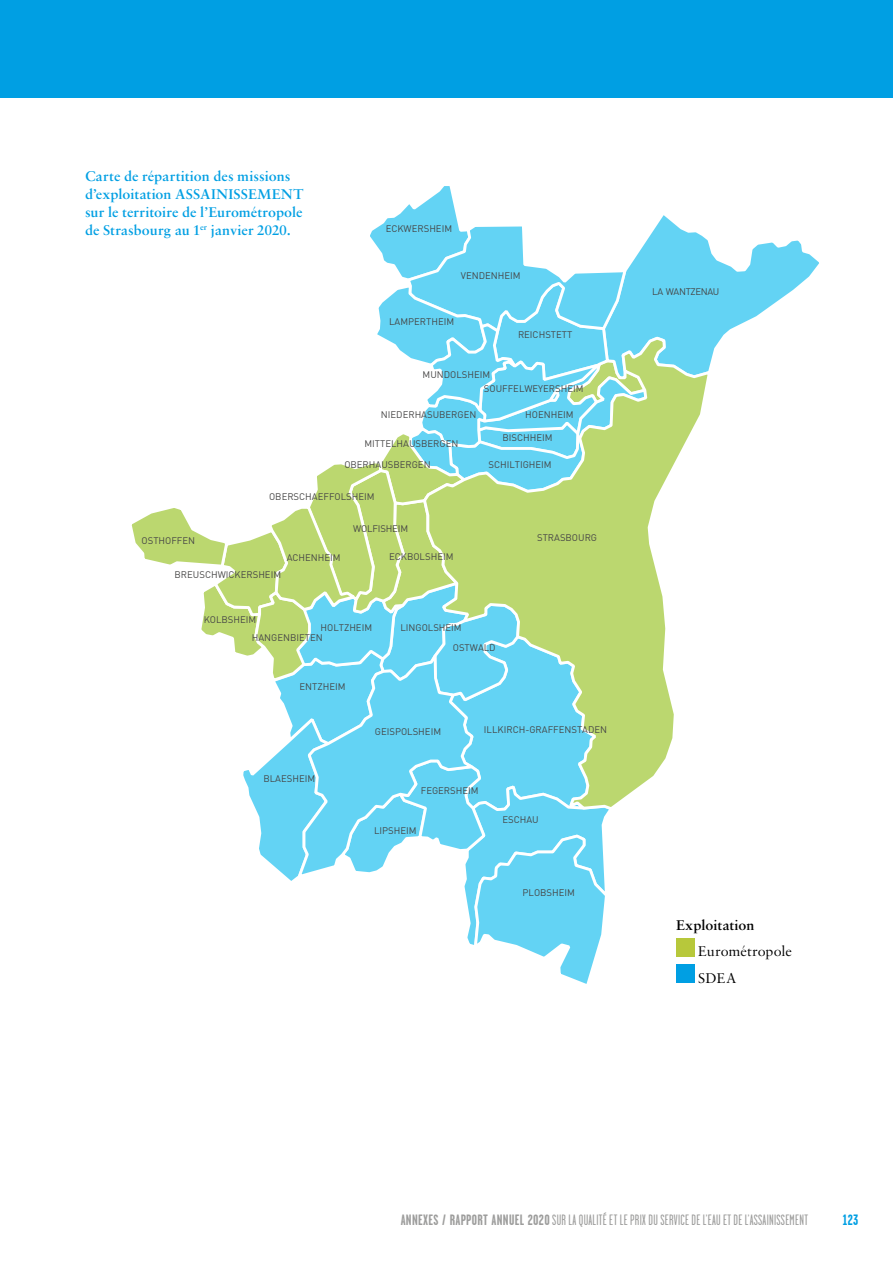
<style>
.page{position:relative;width:893px;height:1263px;background:#fff}
.page>*{position:absolute;margin:0;border:0;box-sizing:border-box;transform-origin:0 0}
.t1{font:600 15px/18px "Sabon";letter-spacing:.005em;color:#009fe3}
.t2{font:15px "Garage Gothic";letter-spacing:.02em;color:#9d9d9c}
.t3{font:15px/26.5px "Sabon";letter-spacing:.005em;color:#000}
.t4{font:600 15px "Sabon";color:#000}
.t5{font:700 15px "Garage Gothic";color:#009fe3}
.t6{font:9.45px/17.5px "DIN Pro";color:#191818}
.t7{font:9.45px "DIN Pro";letter-spacing:-.035em;color:#191818}
.s1{font-weight:700}
</style>
<div class="page">
<div style="left:0;top:0;width:893px;height:98px;background:#009fe3"></div>
<svg style="left:131px;top:186px;width:688px;height:798px"></svg>
<div style="left:676px;top:938px;width:18px;height:18px;background:#b7c83b"></div>
<div style="left:676px;top:964px;width:18px;height:19px;background:#009fe3"></div>
<h1 class="t1" style="left:85px;top:167px;width:220px">Carte de répartition des missions d’exploitation ASSAINISSEMENT sur le territoire de l’Eurométropole de Strasbourg au 1<sup>er</sup> janvier 2020.</h1>
<p class="t6" style="left:386px;top:220px;width:68px">ECKWERSHEIM</p>
<p class="t6" style="left:461px;top:267px;width:61px">VENDENHEIM</p>
<p class="t6" style="left:389px;top:313px;width:67px">LAMPERTHEIM</p>
<p class="t6" style="left:518px;top:326px;width:56px">REICHSTETT</p>
<p class="t6" style="left:423px;top:365px;width:69px">MUNDOLSHEIM</p>
<p class="t6" style="left:381px;top:406px;width:97px">NIEDERHASUBERGEN</p>
<p class="t6" style="left:364px;top:434px;width:95px">MITTELHAUSBERGEN</p>
<p class="t6" style="left:344px;top:456px;width:88px">OBERHAUSBERGEN</p>
<p class="t6" style="left:269px;top:488px;width:107px">OBERSCHAEFFOLSHEIM</p>
<p class="t6" style="left:484px;top:379px;width:101px">SOUFFELWEYERSHEIM</p>
<p class="t6" style="left:525px;top:405px;width:50px">HOENHEIM</p>
<p class="t6" style="left:502px;top:429px;width:52px">BISCHHEIM</p>
<p class="t6" style="left:488px;top:456px;width:65px">SCHILTIGHEIM</p>
<p class="t6" style="left:353px;top:519px;width:56px">WOLFISHEIM</p>
<p class="t6" style="left:142px;top:532px;width:55px">OSTHOFFEN</p>
<p class="t6" style="left:537px;top:529px;width:61px">STRASBOURG</p>
<p class="t6" style="left:287px;top:548px;width:56px">ACHENHEIM</p>
<p class="t6" style="left:175px;top:565px;width:108px">BREUSCHWICKERSHEIM</p>
<p class="t6" style="left:252px;top:610px;width:72px;text-indent:-48px">KOLBSHEIM<br>HANGENBIETEN</p>
<p class="t6" style="left:389px;top:547px;width:66px">ECKBOLSHEIM</p>
<p class="t6" style="left:321px;top:619px;width:53px">HOLTZHEIM</p>
<p class="t6" style="left:400px;top:619px;width:63px">LINGOLSHEIM</p>
<p class="t6" style="left:299px;top:677px;width:48px">ENTZHEIM</p>
<p class="t6" style="left:263px;top:769px;width:53px">BLAESHEIM</p>
<p class="t6" style="left:453px;top:639px;width:44px">OSTWALD</p>
<p class="t6" style="left:375px;top:723px;width:68px">GEISPOLSHEIM</p>
<p class="t6" style="left:484px;top:720px;width:125px">ILLKIRCH-GRAFFENSTADEN</p>
<p class="t6" style="left:421px;top:782px;width:59px">FEGERSHEIM</p>
<p class="t6" style="left:374px;top:821px;width:44px">LIPSHEIM</p>
<p class="t6" style="left:502px;top:811px;width:38px">ESCHAU</p>
<p class="t6" style="left:523px;top:883px;width:54px">PLOBSHEIM</p>
<p class="t7" style="left:652px;top:285px;width:69px">LA WANTZENAU</p>
<h1 class="t4" style="left:676px;top:916px;width:80px">Exploitation</h1>
<h1 class="t3" style="left:698px;top:938px;width:95px">Eurométropole<br>SDEA</h1>
<h1 class="t2" style="left:401px;top:1212px;width:409px"><span class="s1">ANNEXES / RAPPORT ANNUEL 2020</span> SUR LA QUALITÉ ET LE PRIX DU SERVICE DE L’EAU ET DE L’ASSAINISSEMENT</h1>
<h1 class="t5" style="left:843px;top:1212px;width:17px">123</h1>
</div>
